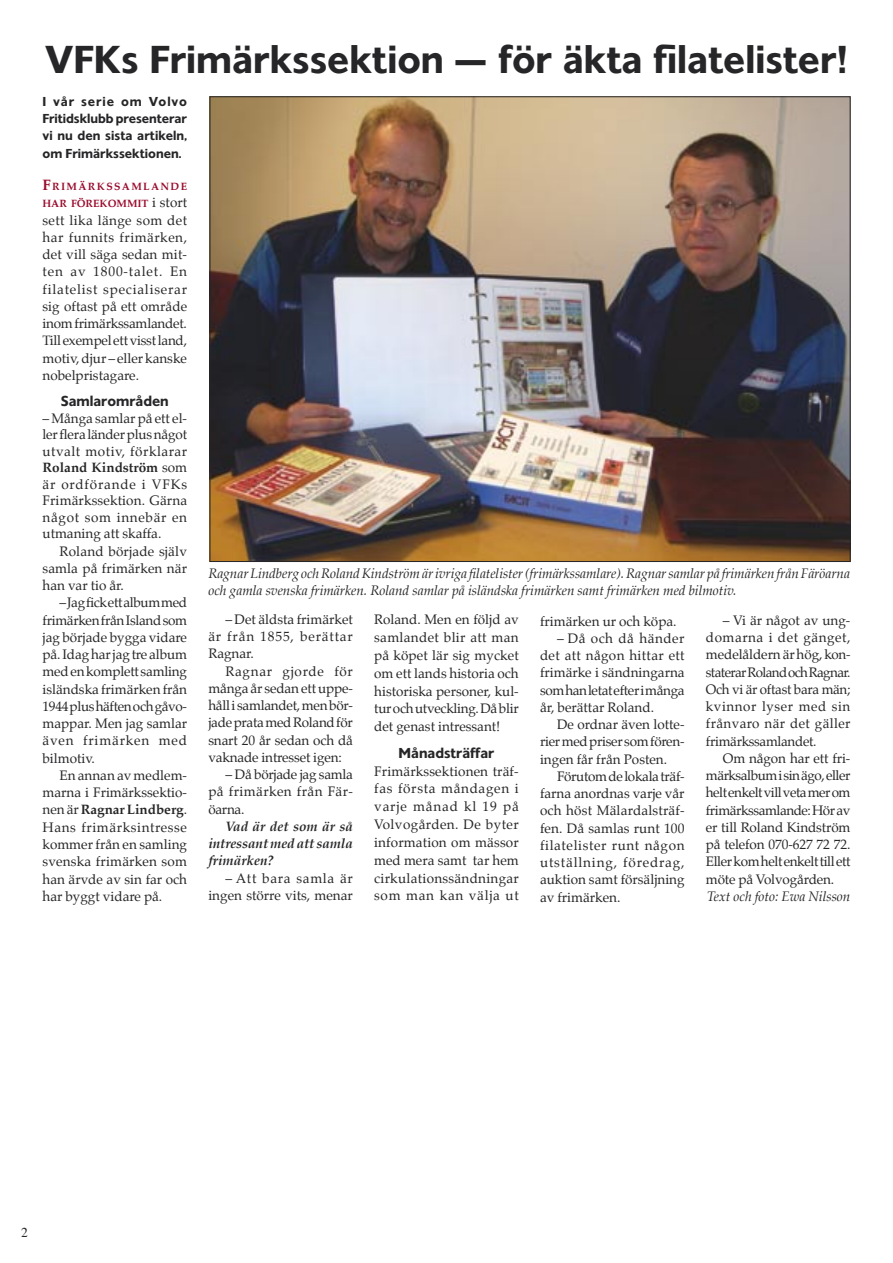
<style>
.page{position:relative;width:893px;height:1263px;background:#fff}
.page>*{position:absolute;margin:0;border:0;box-sizing:border-box;transform-origin:0 0}
.Rubrik{font:700 40.5px "Esans";color:#262628}
.Mellanrubrik{font:700 15px "Esans";color:#262628}
.Brödtext{font:13.5px/17.2px "Palatino";color:#262628;text-align:justify}
.Brödtext_u_indrag{font:13.5px/17.2px "Palatino";color:#262628;text-align:justify}
.Bildtext{font:italic 13.5px/17.2px "Palatino";letter-spacing:-.005em;color:#262628}
.Ingress{font:700 13.5px/17.2px "Esans";color:#262628;text-align:justify}
.Brödtext-2{font:italic 700 13.5px/17.2px "Palatino";letter-spacing:-.005em;color:#262628;text-align:justify}
.Brödtext_u_indrag-2{font:italic 13.5px "Palatino";color:#262628}
.t1{font:13.5px "Times";color:#262628}
.Brödtext_u_indrag-3{font:700 10.5px/17.2px "Palatino";letter-spacing:.13em;color:#9a0c2d}
.s1{font-size:15px}
.s2{font-weight:400;font-size:13.5px;color:#262628}
.s3{font-weight:700}
</style>
<div class="page">
<img style="left:212px;top:98px;width:636px;height:462px">
<p class="Rubrik" style="left:45px;top:38px;width:804px">VFKs Frimärkssektion – för äkta filatelister!</p>
<p class="Ingress" style="left:43px;top:93px;width:146px">I vår serie om Volvo Fritidsklubb presenterar vi nu den sista artikeln, om Frimärkssektionen.</p>
<p class="Brödtext_u_indrag-3" style="left:43px;top:179px;width:146px"><span class="s1">F</span>RIMÄRKSSAMLANDE<br>HAR FÖREKOMMIT <span class="s2">i stort</span></p>
<p class="Brödtext_u_indrag" style="left:43px;top:213px;width:146px">sett lika länge som det har funnits frimärken, det vill säga sedan mit&shy;ten av 1800-talet. En filatelist specialiserar sig oftast på ett område inom frimärkssamlandet.<br>Till exempel ett visst land, motiv, djur – eller kanske nobelpristagare.</p>
<p class="Mellanrubrik" style="left:61px;top:393px;width:110px">Samlarområden</p>
<p class="Brödtext_u_indrag" style="left:43px;top:411px;width:146px;line-height:16.5px">– Många samlar på ett el&shy;ler flera länder plus något utvalt motiv, förklarar <span class="s3">Roland Kindström</span> som är ordförande i VFKs Frimärkssektion. Gärna något som innebär en utmaning att skaffa.</p>
<p class="Brödtext" style="left:43px;top:544px;width:146px;text-indent:17px">Roland började själv samla på frimärken när han var tio år.</p>
<p class="Brödtext" style="left:43px;top:595px;width:146px;text-indent:17px">– Jag fick ett album med frimärken från Island som jag började bygga vidare på. Idag har jag tre album med en komplett samling isländska frimärken från 1944 plus häften och gåvo&shy;mappar. Men jag samlar även frimärken med bilmotiv.</p>
<p class="Brödtext" style="left:43px;top:768px;width:146px;text-indent:17px">En annan av medlem&shy;marna i Frimärkssektio&shy;nen är <span class="s3">Ragnar Lindberg</span>.<br>Hans frimärksintresse kommer från en samling svenska frimärken som han ärvde av sin far och har byggt vidare på.</p>
<p class="Bildtext" style="left:208px;top:566px;width:643px">Ragnar Lindberg och Roland Kindström är ivriga filatelister (frimärkssamlare). Ragnar samlar på frimärken från Färöarna och gamla svenska frimärken. Roland samlar på isländska frimärken samt frimärken med bilmotiv.</p>
<p class="Brödtext" style="left:208px;top:612px;width:146px;text-indent:17px">– Det äldsta frimärket är från 1855, berättar Ragnar.</p>
<p class="Brödtext" style="left:208px;top:663px;width:146px;text-indent:17px">Ragnar gjorde för många år sedan ett uppe&shy;håll i samlandet, men bör&shy;jade prata med Roland för snart 20 år sedan och då vaknade intresset igen:</p>
<p class="Brödtext" style="left:208px;top:767px;width:146px;text-indent:17px">– Då började jag samla på frimärken från Fär&shy;öarna.</p>
<p class="Brödtext-2" style="left:208px;top:819px;width:146px;text-indent:17px">Vad är det som är så intressant med att samla frimärken?</p>
<p class="Brödtext" style="left:208px;top:870px;width:146px;text-align:right">– Att bara samla är ingen större vits, menar</p>
<p class="Brödtext" style="left:374px;top:612px;width:146px;line-height:17.9px">Roland. Men en följd av samlandet blir att man på köpet lär sig mycket om ett lands historia och historiska personer, kul&shy;tur och utveckling. Då blir det genast intressant!</p>
<p class="Mellanrubrik" style="left:399px;top:745px;width:97px">Månadsträffar</p>
<p class="Brödtext_u_indrag" style="left:374px;top:763px;width:146px;line-height:17.9px">Frimärkssektionen träf&shy;fas första måndagen i varje månad kl 19 på Volvogården. De byter information om mässor med mera samt tar hem cirkulationssändningar som man kan välja ut</p>
<p class="Brödtext_u_indrag" style="left:540px;top:613px;width:138px">frimärken ur och köpa.</p>
<p class="Brödtext" style="left:540px;top:631px;width:146px;text-indent:17px">– Då och då händer det att någon hittar ett frimärke i sändningarna som han letat efter i många år, berättar Roland.</p>
<p class="Brödtext" style="left:540px;top:717px;width:146px;text-indent:17px">De ordnar även lotte&shy;rier med priser som fören&shy;ingen får från Posten.</p>
<p class="Brödtext" style="left:540px;top:769px;width:146px;text-indent:17px">Förutom de lokala träf&shy;farna anordnas varje vår och höst Mälardalsträf&shy;fen. Då samlas runt 100 filatelister runt någon utställning, föredrag, auktion samt försäljning av frimärken.</p>
<p class="Brödtext" style="left:706px;top:613px;width:146px;text-indent:17px">– Vi är något av ung&shy;domarna i det gänget, medelåldern är hög, kon&shy;staterar Roland och Ragnar.<br>Och vi är oftast bara män; kvinnor lyser med sin frånvaro när det gäller frimärkssamlandet.</p>
<p class="Brödtext" style="left:706px;top:751px;width:146px;text-indent:17px">Om någon har ett fri&shy;märksalbum i sin ägo, eller helt enkelt vill veta mer om frimärkssamlande: Hör av er till Roland Kindström på telefon 070-627 72 72.<br>Eller kom helt enkelt till ett möte på Volvogården.</p>
<p class="Brödtext_u_indrag-2" style="left:707px;top:888px;width:145px">Text och foto: Ewa Nilsson</p>
<p class="t1" style="left:21px;top:1220px;width:8px">2</p>
</div>
